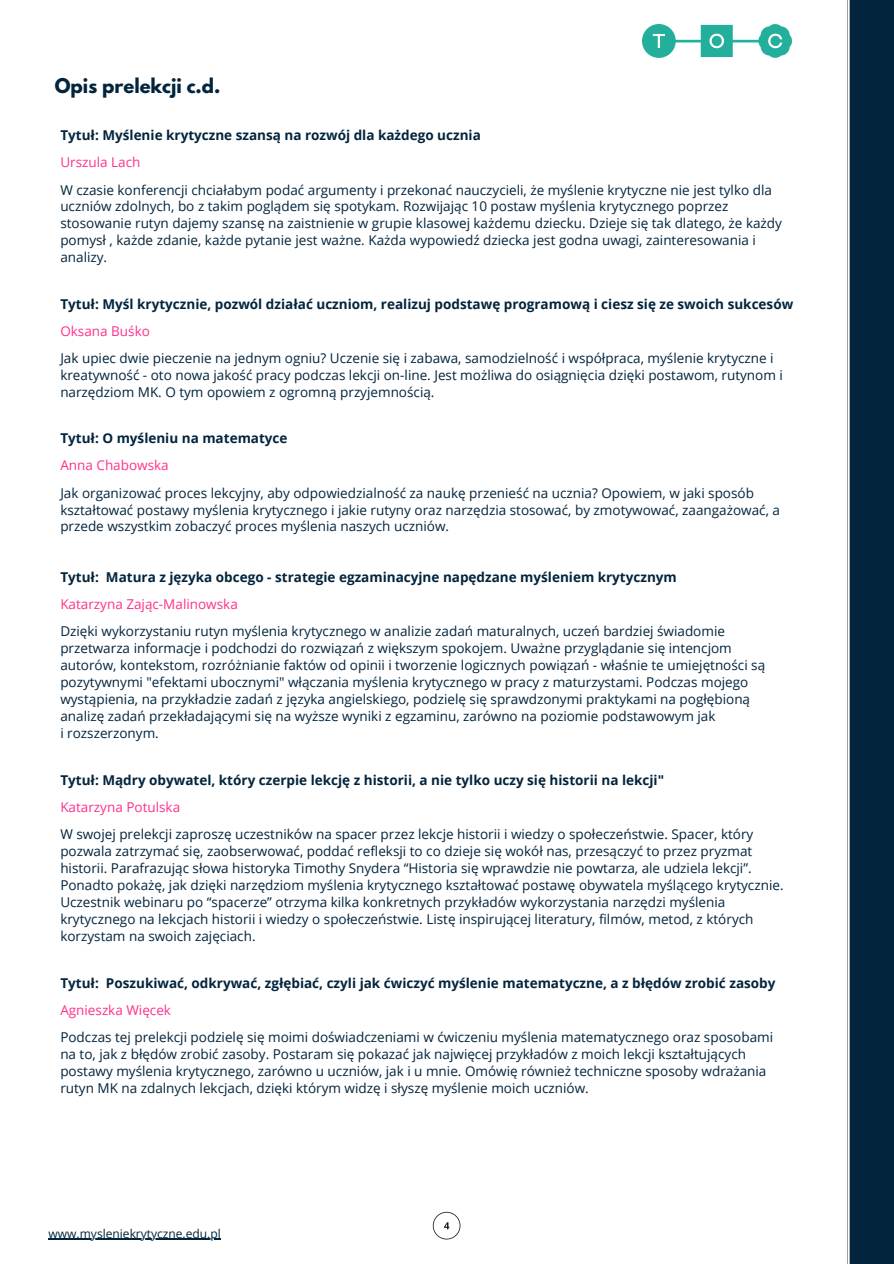
<style>
.page{position:relative;width:894px;height:1264px;background:#fff}
.page>*{position:absolute;margin:0;border:0;box-sizing:border-box;transform-origin:0 0}
.t1{font:700 18px "League Spartan";color:#02243d}
.t2{font:13.5px/17px "Open Sans";color:#02243d}
.t3{font:700 13.5px "Open Sans";color:#02243d}
.t4{font:13.5px "Open Sans";color:#ff308d}
.t5{font:12px "Open Sans";color:#02243d}
</style>
<div class="page">
<svg style="left:847px;top:0;width:46px;height:1263px;background:#0f2f47"></svg>
<svg style="left:432px;top:1211px;width:28px;height:28px"></svg>
<hr style="left:49px;top:1238px;width:172px;height:1px;background:#02243d">
<img style="left:642px;top:24px;width:149px;height:34px">
<p class="t1" style="left:55px;top:77px;width:167px">Opis prelekcji c.d.</p>
<p class="t3" style="left:60px;top:125px;width:422px">Tytuł: Myślenie krytyczne szansą na rozwój dla każdego ucznia</p>
<p class="t4" style="left:60px;top:153px;width:82px">Urszula Lach</p>
<p class="t2" style="left:60px;top:181px;width:723px">W czasie konferencji chciałabym podać argumenty i przekonać nauczycieli, że myślenie krytyczne nie jest tylko dla uczniów zdolnych, bo z takim poglądem się spotykam. Rozwijając 10 postaw myślenia krytycznego poprzez stosowanie rutyn dajemy szansę na zaistnienie w grupie klasowej każdemu dziecku. Dzieje się tak dlatego, że każdy pomysł , każde zdanie, każde pytanie jest ważne. Każda wypowiedź dziecka jest godna uwagi, zainteresowania i analizy.</p>
<p class="t3" style="left:60px;top:294px;width:734px">Tytuł: Myśl krytycznie, pozwól działać uczniom, realizuj podstawę programową i ciesz się ze swoich sukcesów</p>
<p class="t4" style="left:60px;top:321px;width:91px">Oksana Buśko</p>
<p class="t2" style="left:60px;top:349px;width:723px">Jak upiec dwie pieczenie na jednym ogniu? Uczenie się i zabawa, samodzielność i współpraca, myślenie krytyczne i kreatywność - oto nowa jakość pracy podczas lekcji on-line. Jest możliwa do osiągnięcia dzięki postawom, rutynom i narzędziom MK. O tym opowiem z ogromną przyjemnością.</p>
<p class="t3" style="left:60px;top:428px;width:229px">Tytuł: O myśleniu na matematyce</p>
<p class="t4" style="left:60px;top:456px;width:110px">Anna Chabowska</p>
<p class="t2" style="left:60px;top:484px;width:721px">Jak organizować proces lekcyjny, aby odpowiedzialność za naukę przenieść na ucznia? Opowiem, w jaki sposób kształtować postawy myślenia krytycznego i jakie rutyny oraz narzędzia stosować, by zmotywować, zaangażować, a przede wszystkim zobaczyć proces myślenia naszych uczniów.</p>
<p class="t3" style="left:60px;top:567px;width:618px">Tytuł: Matura z języka obcego - strategie egzaminacyjne napędzane myśleniem krytycznym</p>
<p class="t4" style="left:60px;top:594px;width:179px">Katarzyna Zając-Malinowska</p>
<p class="t2" style="left:60px;top:622px;width:706px">Dzięki wykorzystaniu rutyn myślenia krytycznego w analizie zadań maturalnych, uczeń bardziej świadomie przetwarza informacje i podchodzi do rozwiązań z większym spokojem. Uważne przyglądanie się intencjom autorów, kontekstom, rozróżnianie faktów od opinii i tworzenie logicznych powiązań - właśnie te umiejętności są pozytywnymi "efektami ubocznymi" włączania myślenia krytycznego w pracy z maturzystami. Podczas mojego wystąpienia, na przykładzie zadań z języka angielskiego, podzielę się sprawdzonymi praktykami na pogłębioną analizę zadań przekładającymi się na wyższe wyniki z egzaminu, zarówno na poziomie podstawowym jak</p>
<p class="t2" style="left:60px;top:724px;width:100px">i rozszerzonym.</p>
<p class="t3" style="left:60px;top:770px;width:605px">Tytuł: Mądry obywatel, który czerpie lekcję z historii, a nie tylko uczy się historii na lekcji"</p>
<p class="t4" style="left:60px;top:797px;width:121px">Katarzyna Potulska</p>
<p class="t2" style="left:60px;top:825px;width:724px">W swojej prelekcji zaproszę uczestników na spacer przez lekcje historii i wiedzy o społeczeństwie. Spacer, który pozwala zatrzymać się, zaobserwować, poddać refleksji to co dzieje się wokół nas, przesączyć to przez pryzmat historii. Parafrazując słowa historyka Timothy Snydera “Historia się wprawdzie nie powtarza, ale udziela lekcji”.<br>Ponadto pokażę, jak dzięki narzędziom myślenia krytycznego kształtować postawę obywatela myślącego krytycznie.<br>Uczestnik webinaru po “spacerze” otrzyma kilka konkretnych przykładów wykorzystania narzędzi myślenia krytycznego na lekcjach historii i wiedzy o społeczeństwie. Listę inspirującej literatury, filmów, metod, z których korzystam na swoich zajęciach.</p>
<p class="t3" style="left:60px;top:973px;width:716px">Tytuł: Poszukiwać, odkrywać, zgłębiać, czyli jak ćwiczyć myślenie matematyczne, a z błędów zrobić zasoby</p>
<p class="t4" style="left:60px;top:1000px;width:112px">Agnieszka Więcek</p>
<p class="t2" style="left:60px;top:1028px;width:714px">Podczas tej prelekcji podzielę się moimi doświadczeniami w ćwiczeniu myślenia matematycznego oraz sposobami na to, jak z błędów zrobić zasoby. Postaram się pokazać jak najwięcej przykładów z moich lekcji kształtujących postawy myślenia krytycznego, zarówno u uczniów, jak i u mnie. Omówię również techniczne sposoby wdrażania rutyn MK na zdalnych lekcjach, dzięki którym widzę i słyszę myślenie moich uczniów.</p>
<p class="t5" style="left:49px;top:1224px;width:174px">www.mysleniekrytyczne.edu.pl</p>
</div>
